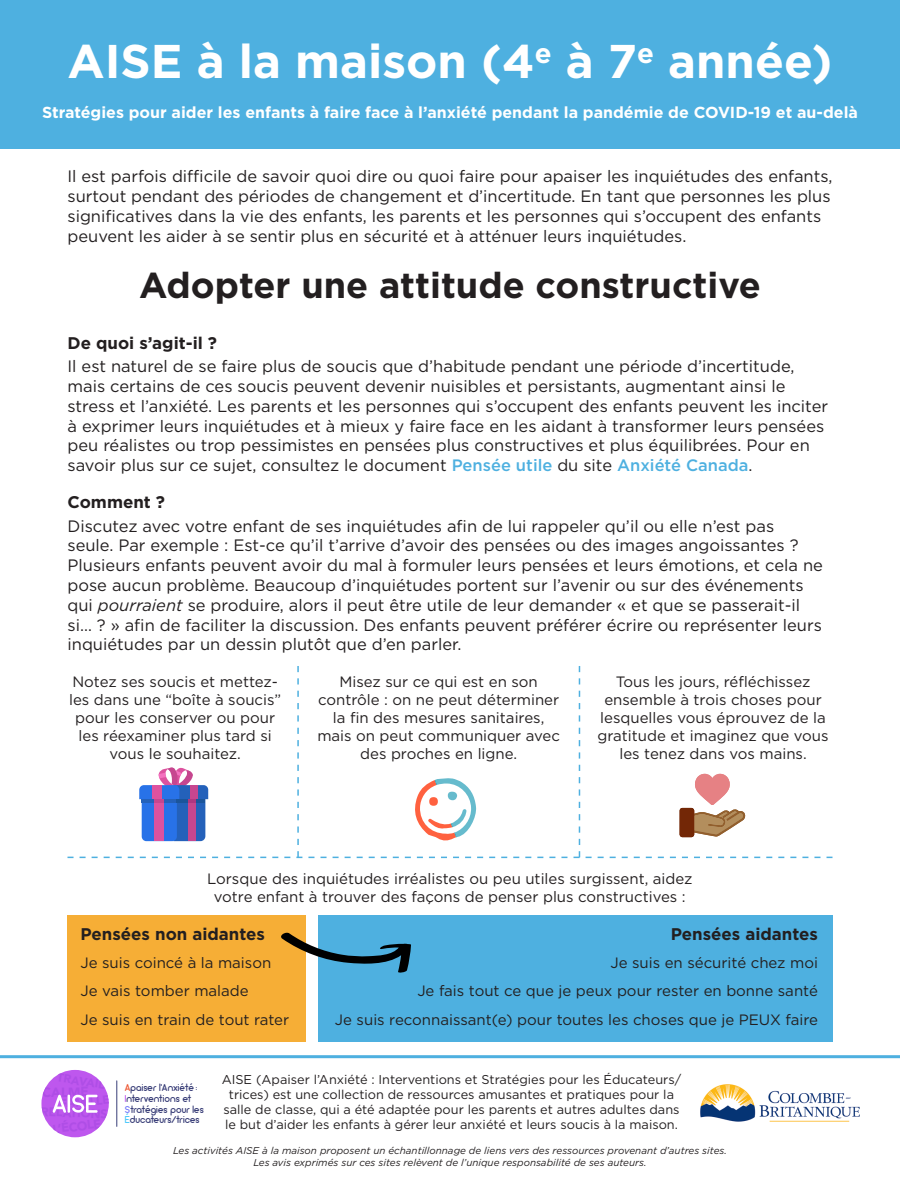
<style>
.page{position:relative;width:900px;height:1185px;background:#fff}
.page>*{position:absolute;margin:0;border:0;box-sizing:border-box;transform-origin:0 0}
.t1{font:700 47.25px "Gotham";color:#fff}
.t2{font:700 36px "Gotham";color:#231f20}
.t3{font:700 16.88px "Gotham";color:#231f20}
.t4{font:16.5px/19.8px "Gotham";color:#231f20}
.t5{font:700 15.98px "Gotham";color:#fff}
.t6{font:15px/18px "Gotham";color:#231f20;text-align:center}
.t7{font:12.75px/15px "Gotham";color:#231f20;text-align:center}
.t8{font:9.98px/10.6px "Arciform";letter-spacing:.005em;color:#383d77}
.t9{font:italic 9.9px/11.9px "Gotham";color:#231f20;text-align:center}
.s1{font-weight:500;color:#4eb0e0}
.s2{font-style:italic}
.s3{color:#ed5833}
.s4{color:#be57ee}
.s5{color:#757bfb}
.s6{color:#4ec8fb}
</style>
<div class="page">
<div style="left:0;top:0;width:900px;height:148px;background:#4eb0e0"></div>
<hr style="left:116px;top:1080px;width:1px;height:46px;background:#383e78">
<div style="left:41px;top:1069px;width:68px;height:68px;background:#be57ee;border-radius:50%"></div>
<svg style="left:53px;top:1094px;width:45px;height:18px"></svg>
<img style="left:700px;top:1084px;width:160px;height:38px">
<hr style="left:0;top:1054px;width:900px;height:3px;background:#4eb0e0">
<div style="left:68px;top:914px;width:238px;height:127px;background:#f6ae36"></div>
<div style="left:318px;top:914px;width:515px;height:127px;background:#4eb0e0"></div>
<svg style="left:281px;top:932px;width:130px;height:40px"></svg>
<svg style="left:68px;top:666px;width:765px;height:192px"></svg>
<h1 class="t1" style="left:67px;top:30px;width:767px">AISE à la maison (4<sup>e</sup> à 7<sup>e</sup> année)</h1>
<p class="t5" style="left:42px;top:102px;width:817px">Stratégies pour aider les enfants à faire face à l’anxiété pendant la pandémie de COVID-19 et au-delà</p>
<p class="t4" style="left:68px;top:166px;width:767px">Il est parfois difficile de savoir quoi dire ou quoi faire pour apaiser les inquiétudes des enfants, surtout pendant des périodes de changement et d’incertitude. En tant que personnes les plus significatives dans la vie des enfants, les parents et les personnes qui s’occupent des enfants peuvent les aider à se sentir plus en sécurité et à atténuer leurs inquiétudes.</p>
<h2 class="t2" style="left:139px;top:262px;width:623px">Adopter une attitude constructive</h2>
<p class="t3" style="left:68px;top:332px;width:151px">De quoi s’agit-il ?</p>
<p class="t4" style="left:68px;top:356px;width:762px">Il est naturel de se faire plus de soucis que d’habitude pendant une période d’incertitude, mais certains de ces soucis peuvent devenir nuisibles et persistants, augmentant ainsi le stress et l’anxiété. Les parents et les personnes qui s’occupent des enfants peuvent les inciter à exprimer leurs inquiétudes et à mieux y faire face en les aidant à transformer leurs pensées peu réalistes ou trop pessimistes en pensées plus constructives et plus équilibrées. Pour en savoir plus sur ce sujet, consultez le document <span class="s1">Pensée utile</span> du site <span class="s1">Anxiété Canada</span>.</p>
<p class="t3" style="left:68px;top:491px;width:99px">Comment ?</p>
<p class="t4" style="left:68px;top:515px;width:757px">Discutez avec votre enfant de ses inquiétudes afin de lui rappeler qu’il ou elle n’est pas seule. Par exemple : Est-ce qu’il t’arrive d’avoir des pensées ou des images angoissantes ?<br>Plusieurs enfants peuvent avoir du mal à formuler leurs pensées et leurs émotions, et cela ne pose aucun problème. Beaucoup d’inquiétudes portent sur l’avenir ou sur des événements qui <span class="s2">pourraient</span> se produire, alors il peut être utile de leur demander « et que se passerait-il si… ? » afin de faciliter la discussion. Des enfants peuvent préférer écrire ou représenter leurs inquiétudes par un dessin plutôt que d’en parler.</p>
<p class="t6" style="left:69px;top:672px;width:214px">Notez ses soucis et mettez&shy;les dans une “boîte à soucis” pour les conserver ou pour les réexaminer plus tard si vous le souhaitez.</p>
<p class="t6" style="left:317px;top:672px;width:244px">Misez sur ce qui est en son contrôle : on ne peut déterminer la fin des mesures sanitaires, mais on peut communiquer avec des proches en ligne.</p>
<p class="t6" style="left:597px;top:672px;width:233px">Tous les jours, réfléchissez ensemble à trois choses pour lesquelles vous éprouvez de la gratitude et imaginez que vous les tenez dans vos mains.</p>
<p class="t6" style="left:207px;top:869px;width:487px">Lorsque des inquiétudes irréalistes ou peu utiles surgissent, aidez votre enfant à trouver des façons de penser plus constructives :</p>
<p class="t3" style="left:80px;top:922px;width:186px">Pensées non aidantes</p>
<p class="t6" style="left:80px;top:948px;width:210px;line-height:28.1px;text-align:left">Je suis coincé à la maison<br>Je vais tomber malade<br>Je suis en train de tout rater</p>
<p class="t3" style="left:671px;top:922px;width:149px">Pensées aidantes</p>
<p class="t6" style="left:335px;top:948px;width:484px;line-height:28.1px;text-align:right">Je suis en sécurité chez moi<br>Je fais tout ce que je peux pour rester en bonne santé<br>Je suis reconnaissant(e) pour toutes les choses que je PEUX faire</p>
<p class="t7" style="left:222px;top:1071px;width:461px">AISE (Apaiser l’Anxiété : Interventions et Stratégies pour les Éducateurs/ trices) est une collection de ressources amusantes et pratiques pour la salle de classe, qui a été adaptée pour les parents et autres adultes dans le but d’aider les enfants à gérer leur anxiété et leurs soucis à la maison.</p>
<p class="t9" style="left:173px;top:1143px;width:555px">Les activités AISE à la maison proposent un échantillonnage de liens vers des ressources provenant d’autres sites.<br>Les avis exprimés sur ces sites relèvent de l’unique responsabilité de ses auteurs.</p>
<p class="t8" style="left:125px;top:1082px;width:80px"><span class="s3">A</span>paiser l’Anxiété :<br><span class="s4">I</span>nterventions et<br><span class="s5">S</span>tratégies pour les<br><span class="s6">É</span>ducateurs/trices</p>
</div>
